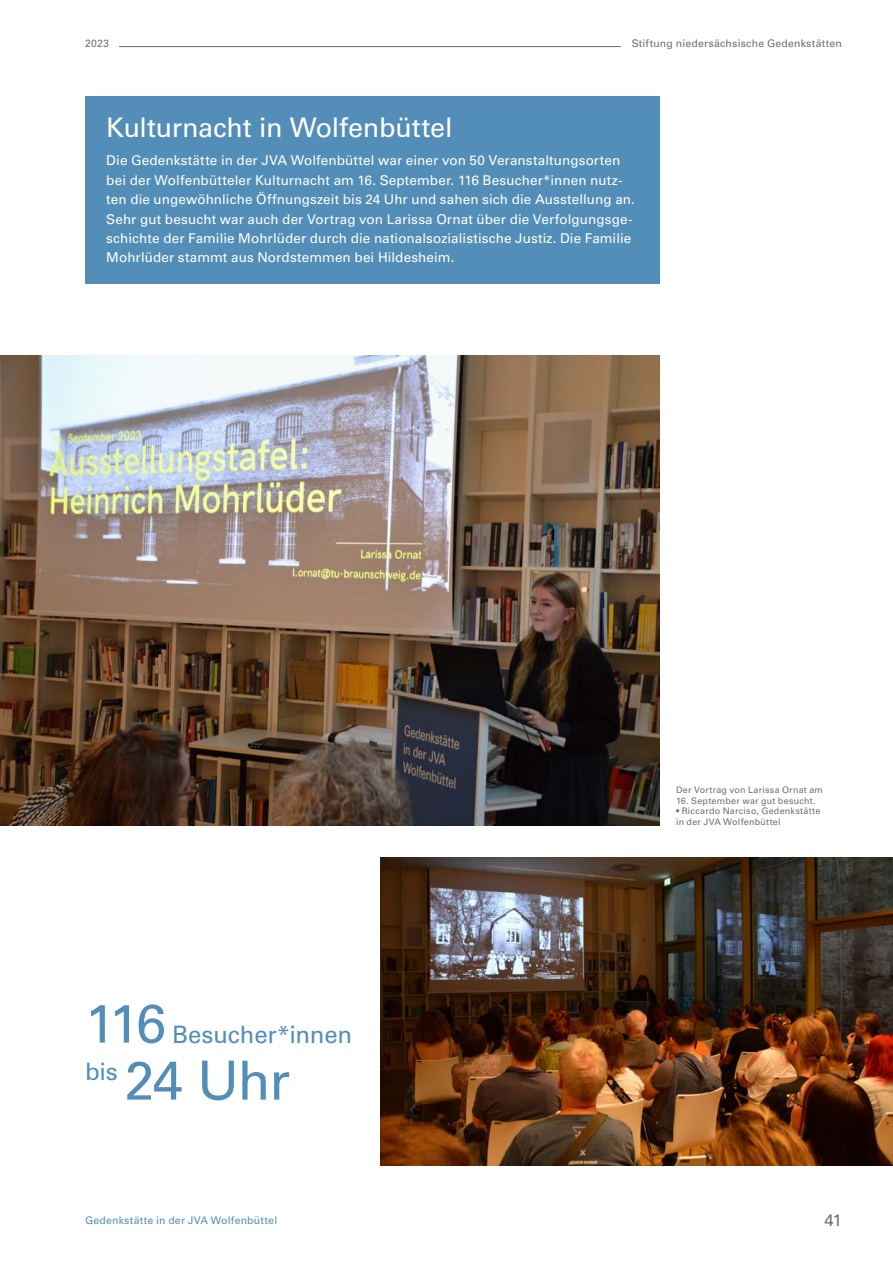
<style>
.page{position:relative;width:893px;height:1263px;background:#fff}
.page>*{position:absolute;margin:0;border:0;box-sizing:border-box;transform-origin:0 0}
.t1{font:54px "Univers LT Pro 55 Roman";letter-spacing:-.035em;color:#528eb8}
.t2{font:27px "Univers LT Pro 55 Roman";letter-spacing:-.01em;color:#fff}
.t3{font:24px "Univers LT Pro 55 Roman";letter-spacing:-.01em;color:#528eb8}
.t4{font:16.5px "Univers LT Pro 55 Roman";color:#6f6f6e}
.t5{font:13.5px/19.5px "Univers LT Pro 55 Roman";letter-spacing:.005em;color:#fff}
.t6{font:10.5px "Univers LT Pro 55 Roman";letter-spacing:.02em;color:#6f6f6e}
.t7{font:10.5px "Univers LT Pro 55 Roman";letter-spacing:.02em;color:#528eb8}
.t8{font:9px/10.8px "Univers LT Pro 55 Roman";letter-spacing:.025em;color:#6f6f6e}
</style>
<div class="page">
<img style="left:0;top:355px;width:659px;height:470px">
<img style="left:381px;top:858px;width:512px;height:307px">
<hr style="left:119px;top:46px;width:502px;height:1px;background:#6f6f6e">
<div style="left:85px;top:96px;width:574px;height:188px;background:#528eb8"></div>
<p class="t6" style="left:85px;top:37px;width:25px">2023</p>
<p class="t6" style="left:632px;top:37px;width:212px">Stiftung niedersächsische Gedenkstätten</p>
<h2 class="t2" style="left:106px;top:111px;width:348px">Kulturnacht in Wolfenbüttel</h2>
<p class="t5" style="left:106px;top:150px;width:530px">Die Gedenkstätte in der JVA Wolfenbüttel war einer von 50 Veranstaltungsorten bei der Wolfenbütteler Kulturnacht am 16. September. 116 Besucher*innen nutz&shy;ten die ungewöhnliche Öffnungszeit bis 24 Uhr und sahen sich die Ausstellung an.<br>Sehr gut besucht war auch der Vortrag von Larissa Ornat über die Verfolgungsge&shy;schichte der Familie Mohrlüder durch die nationalsozialistische Justiz. Die Familie Mohrlüder stammt aus Nordstemmen bei Hildesheim.</p>
<h1 class="t1" style="left:85px;top:991px;width:82px">116</h1>
<h3 class="t3" style="left:172px;top:1020px;width:181px">Besucher*innen</h3>
<h3 class="t3" style="left:85px;top:1057px;width:34px">bis</h3>
<h1 class="t1" style="left:124px;top:1048px;width:167px">24 Uhr</h1>
<p class="t8" style="left:676px;top:784px;width:148px">Der Vortrag von Larissa Ornat am</p>
<p class="t8" style="left:676px;top:795px;width:141px">16. September war gut besucht.</p>
<p class="t8" style="left:676px;top:806px;width:146px">• Riccardo Narciso, Gedenkstätte in der JVA Wolfenbüttel</p>
<p class="t7" style="left:85px;top:1214px;width:194px">Gedenkstätte in der JVA Wolfenbüttel</p>
<p class="t4" style="left:824px;top:1210px;width:19px">41</p>
</div>
